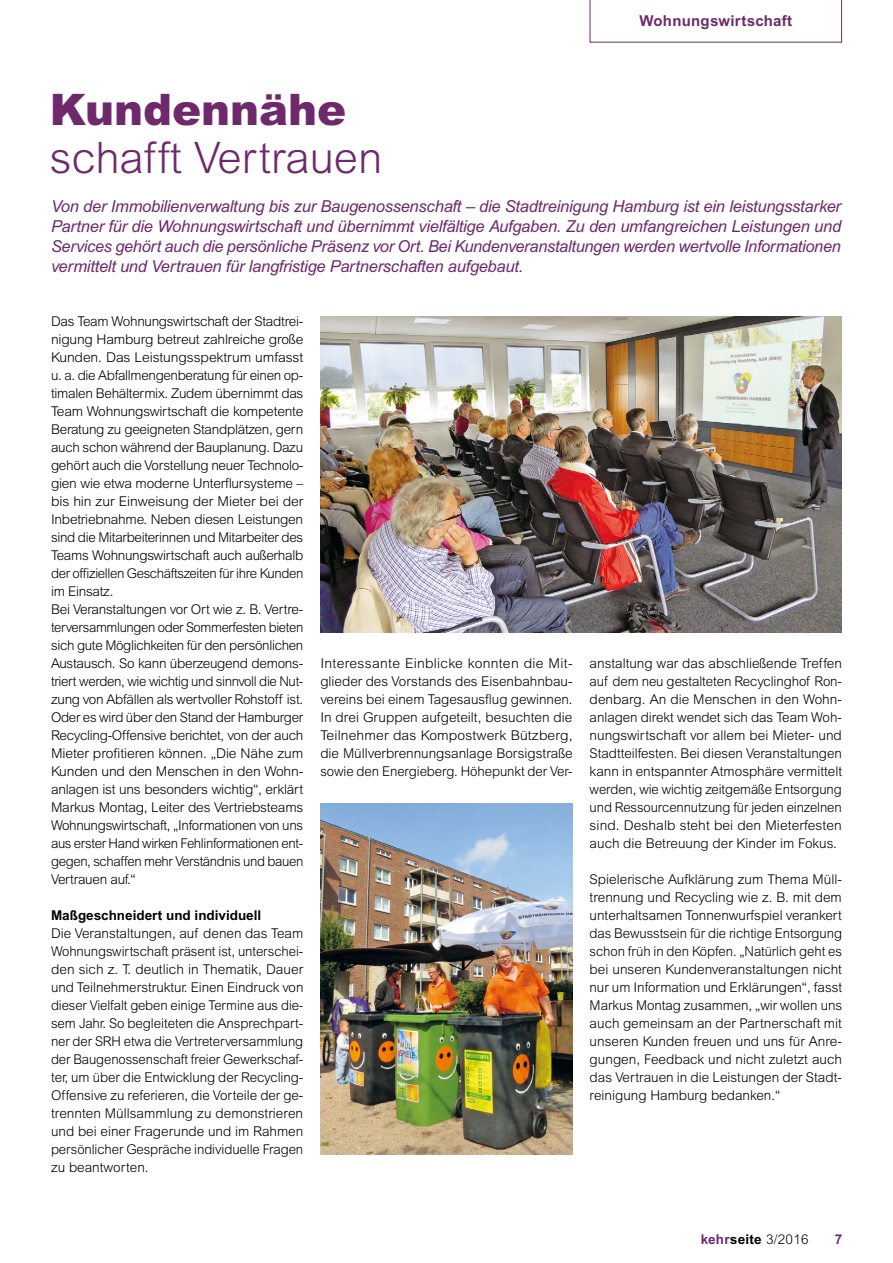
<style>
.page{position:relative;width:893px;height:1263px;background:#fff}
.page>*{position:absolute;margin:0;border:0;box-sizing:border-box;transform-origin:0 0}
.t1{font:300 43.5px "Arial";color:#6e296d}
.t2{font:900 43.5px "Arial";color:#6e296d}
.t3{font:italic 16.5px/19.8px "Arial";letter-spacing:-.015em;color:#6e296d;text-align:justify}
.t4{font:700 15px "Arial";letter-spacing:.02em;color:#6e296d}
.t5{font:300 13.5px/18px "Arial";letter-spacing:-.02em;color:#000;text-align:justify}
.t6{font:700 13.5px "Arial";color:#000}
.t7{font:700 13.5px "Arial";color:#6e296d}
.s1{font-weight:700;color:#6e296d}
.s2{font-weight:700}
</style>
<div class="page">
<img style="left:320px;top:316px;width:522px;height:316px">
<img style="left:320px;top:803px;width:253px;height:351px">
<svg style="left:590px;top:0;width:252px;height:43px"></svg>
<h1 class="t2" style="left:50px;top:82px;width:298px">Kundennähe</h1>
<h1 class="t1" style="left:50px;top:133px;width:334px">schafft Vertrauen</h1>
<p class="t4" style="left:639px;top:11px;width:154px">Wohnungswirtschaft</p>
<p class="t3" style="left:51px;top:196px;width:792px">Von der Immobilienverwaltung bis zur Baugenossenschaft – die Stadtreinigung Hamburg ist ein leistungsstarker Partner für die Wohnungswirtschaft und übernimmt vielfältige Aufgaben. Zu den umfangreichen Leistungen und Services gehört auch die persönliche Präsenz vor Ort. Bei Kundenveranstaltungen werden wertvolle Informationen vermittelt und Vertrauen für langfristige Partnerschaften aufgebaut.</p>
<p class="t5" style="left:51px;top:312px;width:254px;text-align:left">Das Team Wohnungswirtschaft der Stadtrei&shy;nigung Hamburg betreut zahlreiche große Kunden. Das Leistungsspektrum umfasst u. a. die Abfallmengenberatung für einen op&shy;timalen Behältermix. Zudem übernimmt das Team Wohnungswirtschaft die kompetente Beratung zu geeigneten Standplätzen, gern auch schon während der Bauplanung. Dazu gehört auch die Vorstellung neuer Technolo&shy;gien wie etwa moderne Unterflursysteme – bis hin zur Einweisung der Mieter bei der Inbetriebnahme. Neben diesen Leistungen sind die Mitarbeiterinnen und Mitarbeiter des Teams Wohnungswirtschaft auch außerhalb der offiziellen Geschäftszeiten für ihre Kunden im Einsatz.<br>Bei Veranstaltungen vor Ort wie z. B. Vertre&shy;terversammlungen oder Sommerfesten bieten sich gute Möglichkeiten für den persönlichen Austausch. So kann überzeugend demons&shy;triert werden, wie wichtig und sinnvoll die Nut&shy;zung von Abfällen als wertvoller Rohstoff ist.<br>Oder es wird über den Stand der Hamburger Recycling-Offensive berichtet, von der auch Mieter profitieren können. „Die Nähe zum Kunden und den Menschen in den Wohn&shy;anlagen ist uns besonders wichtig“, erklärt Markus Montag, Leiter des Vertriebsteams Wohnungswirtschaft, „Informationen von uns aus erster Hand wirken Fehlinformationen ent&shy;gegen, schaffen mehr Verständnis und bauen Vertrauen auf.“</p>
<p class="t6" style="left:51px;top:908px;width:212px">Maßgeschneidert und individuell</p>
<p class="t5" style="left:51px;top:924px;width:254px">Die Veranstaltungen, auf denen das Team Wohnungswirtschaft präsent ist, unterschei&shy;den sich z. T. deutlich in Thematik, Dauer und Teilnehmerstruktur. Einen Eindruck von dieser Vielfalt geben einige Termine aus die&shy;sem Jahr. So begleiteten die Ansprechpart&shy;ner der SRH etwa die Vertreterversammlung der Baugenossenschaft freier Gewerkschaf&shy;ter, um über die Entwicklung der Recycling-Offensive zu referieren, die Vorteile der ge&shy;trennten Müllsammlung zu demonstrieren und bei einer Fragerunde und im Rahmen persönlicher Gespräche individuelle Fragen zu beantworten.</p>
<p class="t5" style="left:320px;top:654px;width:254px">Interessante Einblicke konnten die Mit&shy;glieder des Vorstands des Eisenbahnbau&shy;vereins bei einem Tagesausflug gewinnen.<br>In drei Gruppen aufgeteilt, besuchten die Teilnehmer das Kompostwerk Bützberg, die Müllverbrennungsanlage Borsigstraße sowie den Energieberg. Höhepunkt der Ver-</p>
<p class="t5" style="left:590px;top:654px;width:254px">anstaltung war das abschließende Treffen auf dem neu gestalteten Recyclinghof Ron&shy;denbarg. An die Menschen in den Wohn&shy;anlagen direkt wendet sich das Team Woh&shy;nungswirtschaft vor allem bei Mieter- und Stadtteilfesten. Bei diesen Veranstaltungen kann in entspannter Atmosphäre vermittelt werden, wie wichtig zeitgemäße Entsorgung und Ressourcennutzung für jeden einzelnen sind. Deshalb steht bei den Mieterfesten auch die Betreuung der Kinder im Fokus.</p>
<p class="t5" style="left:590px;top:870px;width:254px">Spielerische Aufklärung zum Thema Müll&shy;trennung und Recycling wie z. B. mit dem unterhaltsamen Tonnenwurfspiel verankert das Bewusstsein für die richtige Entsorgung schon früh in den Köpfen. „Natürlich geht es bei unseren Kundenveranstaltungen nicht nur um Information und Erklärungen“, fasst Markus Montag zusammen, „wir wollen uns auch gemeinsam an der Partnerschaft mit unseren Kunden freuen und uns für Anre&shy;gungen, Feedback und nicht zuletzt auch das Vertrauen in die Leistungen der Stadt&shy;reinigung Hamburg bedanken.“</p>
<p class="t5" style="left:701px;top:1230px;width:109px"><span class="s1">kehr</span><span class="s2">seite</span> 3/2016</p>
<p class="t7" style="left:835px;top:1231px;width:9px">7</p>
</div>
